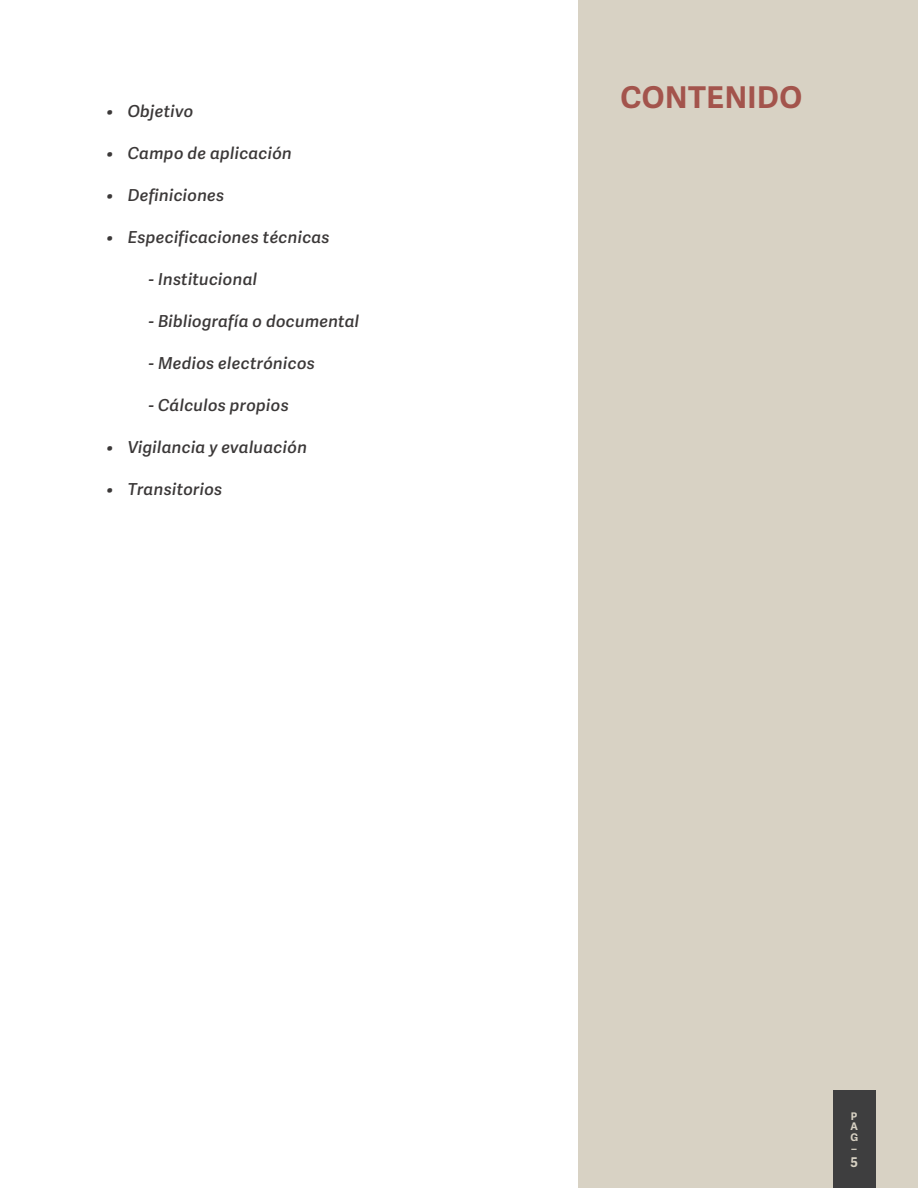
<style>
.page{position:relative;width:918px;height:1188px;background:#fff}
.page>*{position:absolute;margin:0;border:0;box-sizing:border-box;transform-origin:0 0}
.t1{font:700 30px "Adelle Sans";letter-spacing:.02em;color:#a3544c}
.t2{font:italic 600 16.5px "Adelle Sans";letter-spacing:.02em;color:#3b3838}
.t3{font:700 13.5px "Adelle Sans";color:#d8d2c4}
.t4{font:700 10.5px/10.5px "Adelle Sans";color:#d8d2c4;text-align:justify}
</style>
<div class="page">
<div style="left:578px;top:0;width:340px;height:1188px;background:#d8d2c4"></div>
<div style="left:833px;top:1090px;width:42px;height:98px;background:#3e3e3f"></div>
<p class="t2" style="left:106px;top:99px;width:88px">• Objetivo</p>
<p class="t2" style="left:106px;top:141px;width:187px">• Campo de aplicación</p>
<p class="t2" style="left:106px;top:183px;width:119px">• Definiciones</p>
<p class="t2" style="left:106px;top:225px;width:225px">• Especificaciones técnicas</p>
<p class="t2" style="left:149px;top:267px;width:110px">- Institucional</p>
<p class="t2" style="left:149px;top:309px;width:212px">- Bibliografía o documental</p>
<p class="t2" style="left:149px;top:351px;width:168px">- Medios electrónicos</p>
<p class="t2" style="left:149px;top:393px;width:141px">- Cálculos propios</p>
<p class="t2" style="left:106px;top:435px;width:202px">• Vigilancia y evaluación</p>
<p class="t2" style="left:106px;top:477px;width:117px">• Transitorios</p>
<p class="t1" style="left:620px;top:75px;width:184px">CONTENIDO</p>
<p class="t4" style="left:850px;top:1110px;width:9px">P A G</p>
<p class="t4" style="left:852px;top:1139px;width:7px">_</p>
<p class="t3" style="left:850px;top:1152px;width:9px">5</p>
</div>
